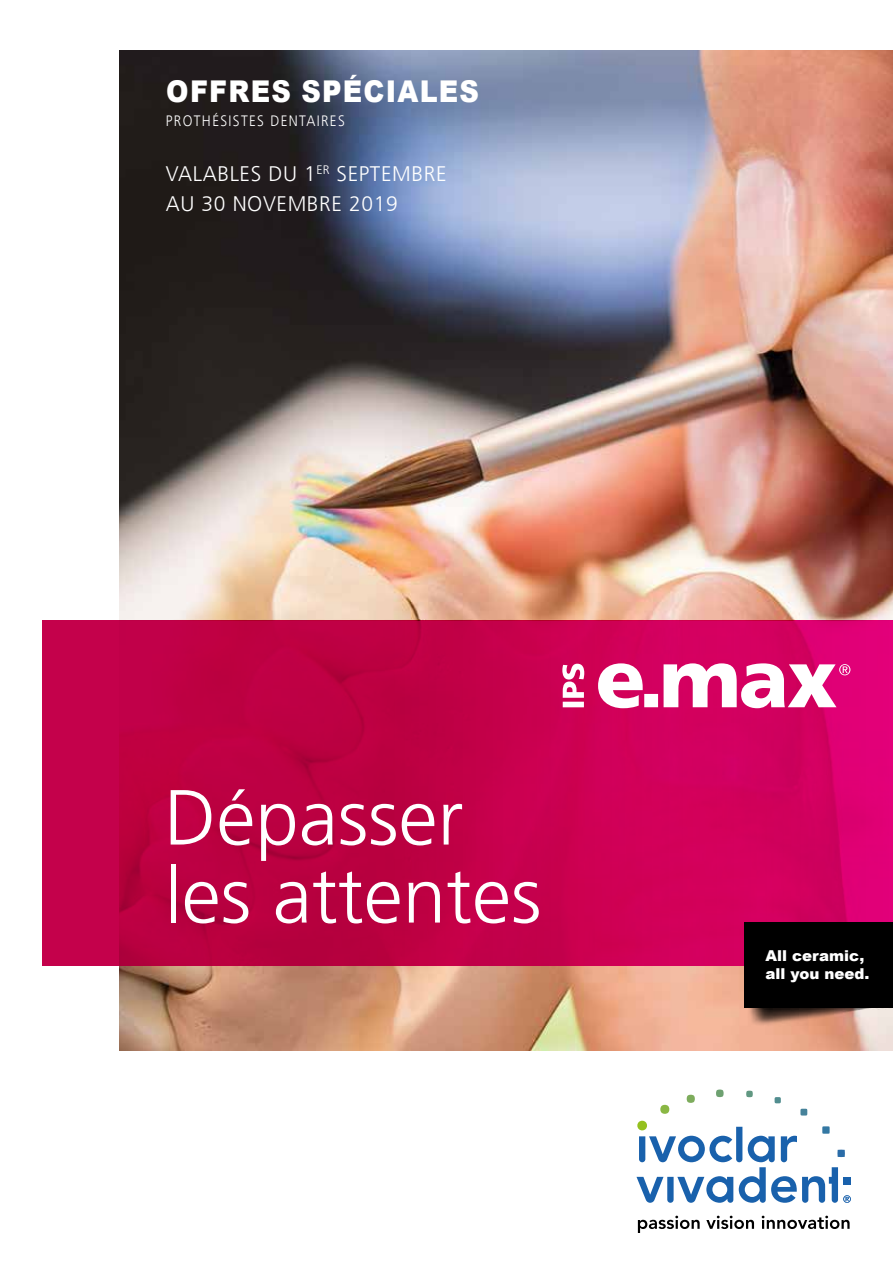
<style>
.page{position:relative;width:893px;height:1263px;background:#fff}
.page>*{position:absolute;margin:0;border:0;box-sizing:border-box;transform-origin:0 0}
.t1{font:300 78px/78px "Frutiger";color:#fff}
.t2{font:900 30px "Arial";letter-spacing:.045em;color:#fff;scale:.9 1}
.t3{font:300 21px/30px "Frutiger";letter-spacing:.03em;color:#fff}
.t4{font:900 15px/18px "Arial";color:#fff}
.t5{font:300 15px "Frutiger";letter-spacing:.1em;color:#fff;scale:.9 1}
</style>
<div class="page">
<img style="left:119px;top:51px;width:774px;height:999px">
<svg style="left:43px;top:621px;width:850px;height:344px;background:#c5004d"></svg>
<svg style="left:636px;top:1089px;width:215px;height:114px"></svg>
<svg style="left:638px;top:1216px;width:62px;height:17px"></svg>
<svg style="left:706px;top:1216px;width:48px;height:13px"></svg>
<svg style="left:762px;top:1216px;width:88px;height:13px"></svg>
<div style="left:744px;top:922px;width:149px;height:85px;background:#000"></div>
<img style="left:739px;top:976px;width:154px;height:75px">
<svg style="left:562px;top:664px;width:22px;height:43px"></svg>
<svg style="left:598px;top:663px;width:252px;height:45px"></svg>
<h2 class="t2" style="left:166px;top:70px;width:349px">OFFRES SPÉCIALES</h2>
<p class="t5" style="left:166px;top:112px;width:200px">PROTHÉSISTES DENTAIRES</p>
<p class="t3" style="left:166px;top:159px;width:282px">VALABLES DU 1<sup>ER</sup> SEPTEMBRE<br>AU 30 NOVEMBRE 2019</p>
<h1 class="t1" style="left:164px;top:780px;width:378px">Dépasser les attentes</h1>
<p class="t4" style="left:765px;top:946px;width:105px">All ceramic, all you need.</p>
</div>
